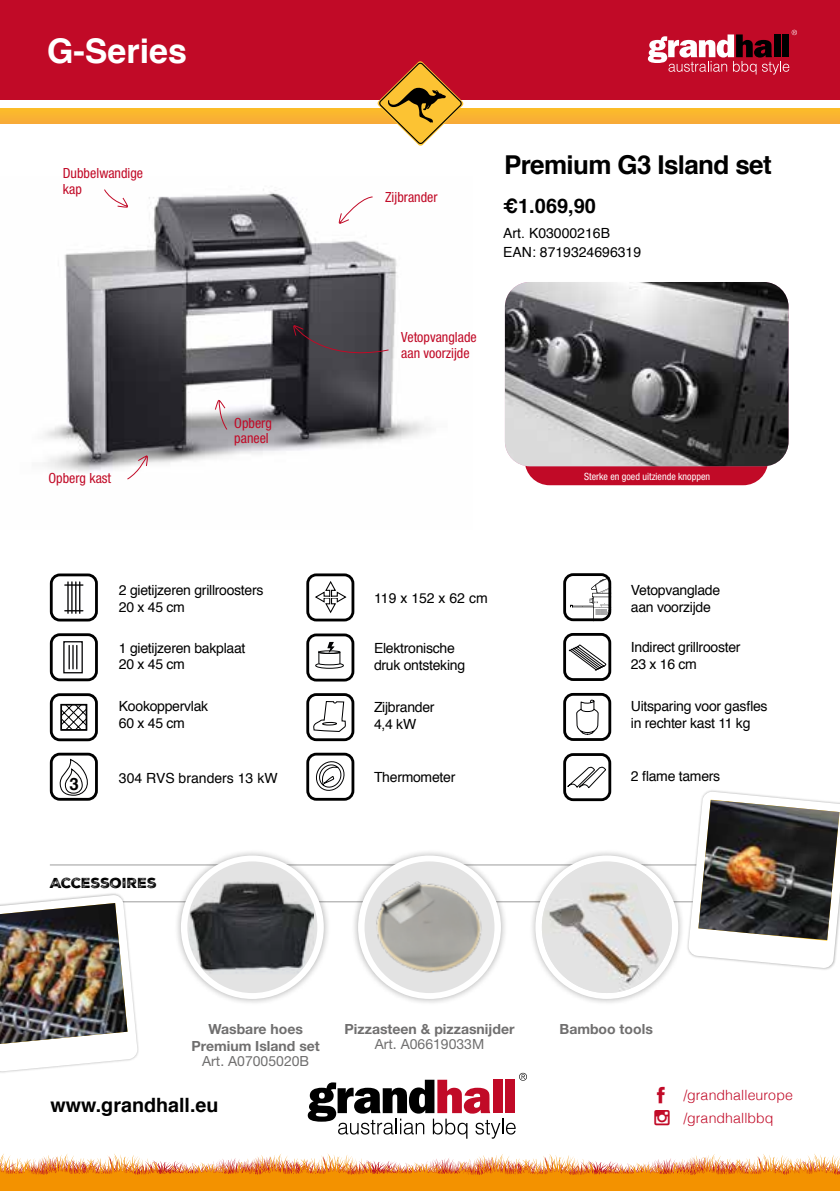
<style>
.page{position:relative;width:840px;height:1191px;background:#fff}
.page>*{position:absolute;margin:0;border:0;box-sizing:border-box;transform-origin:0 0}
.t1{font:700 34px "Helvetica";color:#fff}
.t2{font:700 26px "Helvetica";letter-spacing:-.025em;color:#000}
.t3{font:700 20px "Helvetica";color:#000}
.t4{font:700 19.8px "Helvetica";color:#000}
.t5{font:700 17px "Helvetica";color:#020203}
.t6{font:300 14.2px/23.4px "Helvetica";letter-spacing:.005em;color:#c10a27}
.t7{font:14px/16.8px "Helvetica";letter-spacing:-.02em;color:#000}
.t8{font:condensed 14px/15.4px "Helvetica Neue LT Std";color:#c10a27}
.t9{font:700 14px/16.8px "Helvetica Neue LT Std";color:#706f6f;text-align:center}
.t10{font:14px/19.8px "Helvetica";color:#000}
.t11{font:14px "Helvetica Neue LT Std";color:#706f6f}
.t12{font:14px "Nexa Rust Sans Black 03";letter-spacing:-.01em;color:#000}
.t13{font:condensed 10px "Helvetica Neue LT Std";color:#fff}
</style>
<div class="page">
<div style="left:0;top:1183px;width:839px;height:8px;background:#f39200"></div>
<svg style="left:0;top:1138px;width:839px;height:45px"></svg>
<svg style="left:307px;top:1072px;width:219px;height:66px"></svg>
<div style="left:0;top:109px;width:839px;height:14px;background:#f9b331"></div>
<div style="left:0;top:0;width:839px;height:99px;background:#c10a27"></div>
<svg style="left:647px;top:30px;width:149px;height:45px"></svg>
<svg style="left:377px;top:61px;width:86px;height:85px"></svg>
<div style="left:524px;top:342px;width:243px;height:143px;background:#c10a27;border-radius:25px"></div>
<img style="left:504px;top:282px;width:284px;height:184px">
<hr style="left:50px;top:901px;width:738px;height:1px;background:#9d9d9c">
<hr style="left:50px;top:864px;width:738px;height:1px;background:#9d9d9c">
<div style="left:685px;top:789px;width:154px;height:181px;background:#000;opacity:.3"></div>
<svg style="left:687px;top:791px;width:152px;height:177px"></svg>
<img style="left:698px;top:800px;width:141px;height:140px">
<div style="left:0;top:892px;width:140px;height:181px;background:#fff"></div>
<svg style="left:8px;top:894px;width:130px;height:177px"></svg>
<img style="left:0;top:903px;width:127px;height:141px">
<div style="left:351px;top:849px;width:156px;height:157px;background:#000;opacity:.3"></div>
<div style="left:358px;top:855px;width:142px;height:144px;background:#fff;border-radius:50%"></div>
<div style="left:364px;top:861px;width:130px;height:132px;background:#e3e3e3;border-radius:50%"></div>
<img style="left:364px;top:864px;width:130px;height:120px">
<div style="left:174px;top:849px;width:156px;height:157px;background:#000;opacity:.3"></div>
<div style="left:181px;top:855px;width:142px;height:144px;background:#fff;border-radius:50%"></div>
<div style="left:187px;top:861px;width:130px;height:132px;background:#e3e3e3;border-radius:50%"></div>
<img style="left:189px;top:881px;width:124px;height:93px">
<img style="left:44px;top:189px;width:387px;height:284px">
<div style="left:528px;top:849px;width:156px;height:157px;background:#000;opacity:.3"></div>
<div style="left:535px;top:855px;width:143px;height:144px;background:#fff;border-radius:50%"></div>
<img style="left:541px;top:864px;width:130px;height:129px">
<img style="left:580px;top:882px;width:79px;height:85px">
<svg style="left:293px;top:325px;width:96px;height:38px"></svg>
<svg style="left:103px;top:189px;width:25px;height:19px"></svg>
<svg style="left:59px;top:757px;width:34px;height:39px"></svg>
<hr style="left:68px;top:645px;width:2px;height:24px;background:#020203">
<hr style="left:72px;top:645px;width:2px;height:24px;background:#020203">
<svg style="left:76px;top:645px;width:1px;height:24px"></svg>
<div style="left:63px;top:641px;width:20px;height:32px;border:1px solid #020203"></div>
<svg style="left:315px;top:581px;width:32px;height:33px"></svg>
<div style="left:50px;top:573px;width:48px;height:48px;border:3px solid #000;border-radius:9px"></div>
<div style="left:50px;top:633px;width:48px;height:48px;border:3px solid #000;border-radius:9px"></div>
<div style="left:50px;top:693px;width:48px;height:48px;border:3px solid #000;border-radius:9px"></div>
<div style="left:563px;top:633px;width:48px;height:48px;border:3px solid #000;border-radius:9px"></div>
<div style="left:50px;top:752px;width:48px;height:48px;border:3px solid #000;border-radius:9px"></div>
<div style="left:306px;top:573px;width:48px;height:48px;border:3px solid #000;border-radius:9px"></div>
<hr style="left:67px;top:582px;width:2px;height:31px;background:#020203">
<hr style="left:71px;top:582px;width:2px;height:31px;background:#020203">
<hr style="left:75px;top:582px;width:1px;height:31px;background:#020203">
<hr style="left:79px;top:582px;width:1px;height:31px;background:#020203">
<svg style="left:65px;top:610px;width:18px;height:1px"></svg>
<svg style="left:65px;top:584px;width:18px;height:1px"></svg>
<svg style="left:63px;top:707px;width:21px;height:20px"></svg>
<div style="left:61px;top:704px;width:26px;height:26px;border:1px solid #020203"></div>
<div style="left:306px;top:693px;width:48px;height:48px;border:3px solid #000;border-radius:9px"></div>
<svg style="left:313px;top:701px;width:33px;height:31px"></svg>
<svg style="left:316px;top:761px;width:29px;height:30px"></svg>
<svg style="left:576px;top:699px;width:22px;height:36px"></svg>
<div style="left:306px;top:752px;width:48px;height:48px;border:3px solid #000;border-radius:9px"></div>
<div style="left:563px;top:693px;width:48px;height:48px;border:3px solid #000;border-radius:9px"></div>
<svg style="left:568px;top:644px;width:38px;height:27px"></svg>
<svg style="left:569px;top:577px;width:42px;height:44px"></svg>
<div style="left:563px;top:573px;width:48px;height:48px;border:3px solid #000;border-radius:9px"></div>
<svg style="left:214px;top:399px;width:14px;height:32px"></svg>
<svg style="left:126px;top:455px;width:22px;height:25px"></svg>
<div style="left:306px;top:633px;width:48px;height:48px;border:3px solid #000;border-radius:9px"></div>
<svg style="left:315px;top:642px;width:29px;height:27px"></svg>
<div style="left:563px;top:753px;width:48px;height:48px;border:3px solid #000;border-radius:9px"></div>
<svg style="left:567px;top:766px;width:39px;height:23px"></svg>
<svg style="left:338px;top:196px;width:35px;height:28px"></svg>
<h1 class="t1" style="left:47px;top:24px;width:141px">G-Series</h1>
<p class="t8" style="left:63px;top:166px;width:82px">Dubbelwandige kap</p>
<p class="t8" style="left:48px;top:470px;width:64px">Opberg kast</p>
<p class="t8" style="left:234px;top:415px;width:39px">Opberg paneel</p>
<p class="t7" style="left:119px;top:582px;width:146px">2 gietijzeren grillroosters<br>20 x 45 cm</p>
<p class="t7" style="left:119px;top:640px;width:128px">1 gietijzeren bakplaat<br>20 x 45 cm</p>
<p class="t5" style="left:69px;top:770px;width:11px">3</p>
<p class="t7" style="left:119px;top:698px;width:91px">Kookoppervlak<br>60 x 45 cm</p>
<p class="t10" style="left:119px;top:768px;width:160px">304 RVS branders 13 kW</p>
<p class="t12" style="left:50px;top:873px;width:108px">ACCESSOIRES</p>
<p class="t8" style="left:385px;top:189px;width:54px">Zijbrander</p>
<h2 class="t2" style="left:504px;top:144px;width:269px">Premium G3 Island set</h2>
<h3 class="t3" style="left:503px;top:189px;width:94px">€1.069,90</h3>
<p class="t10" style="left:503px;top:223px;width:139px">Art. K03000216B<br>EAN: 8719324696319</p>
<p class="t8" style="left:401px;top:329px;width:77px">Vetopvanglade aan voorzijde</p>
<p class="t13" style="left:583px;top:470px;width:127px">Sterke en goed uitziende knoppen</p>
<p class="t10" style="left:374px;top:588px;width:115px">119 x 152 x 62 cm</p>
<p class="t7" style="left:630px;top:582px;width:91px">Vetopvanglade aan voorzijde</p>
<p class="t7" style="left:374px;top:640px;width:93px">Elektronische druk ontsteking</p>
<p class="t7" style="left:630px;top:639px;width:111px">Indirect grillrooster<br>23 x 16 cm</p>
<p class="t7" style="left:374px;top:699px;width:62px">Zijbrander<br>4,4 kW</p>
<p class="t7" style="left:630px;top:698px;width:138px">Uitsparing voor gasfles in rechter kast 11 kg</p>
<p class="t7" style="left:374px;top:769px;width:83px">Thermometer</p>
<p class="t7" style="left:630px;top:768px;width:91px">2 flame tamers</p>
<p class="t9" style="left:191px;top:1020px;width:130px">Wasbare hoes<br>Premium Island set</p>
<p class="t11" style="left:202px;top:1052px;width:108px">Art. A07005020B</p>
<p class="t9" style="left:344px;top:1020px;width:171px">Pizzasteen &amp; pizzasnijder</p>
<p class="t11" style="left:374px;top:1036px;width:111px">Art. A06619033M</p>
<p class="t9" style="left:559px;top:1020px;width:95px">Bamboo tools</p>
<h3 class="t4" style="left:50px;top:1089px;width:169px">www.grandhall.eu</h3>
<p class="t6" style="left:683px;top:1082px;width:111px">/grandhalleurope /grandhallbbq</p>
</div>
